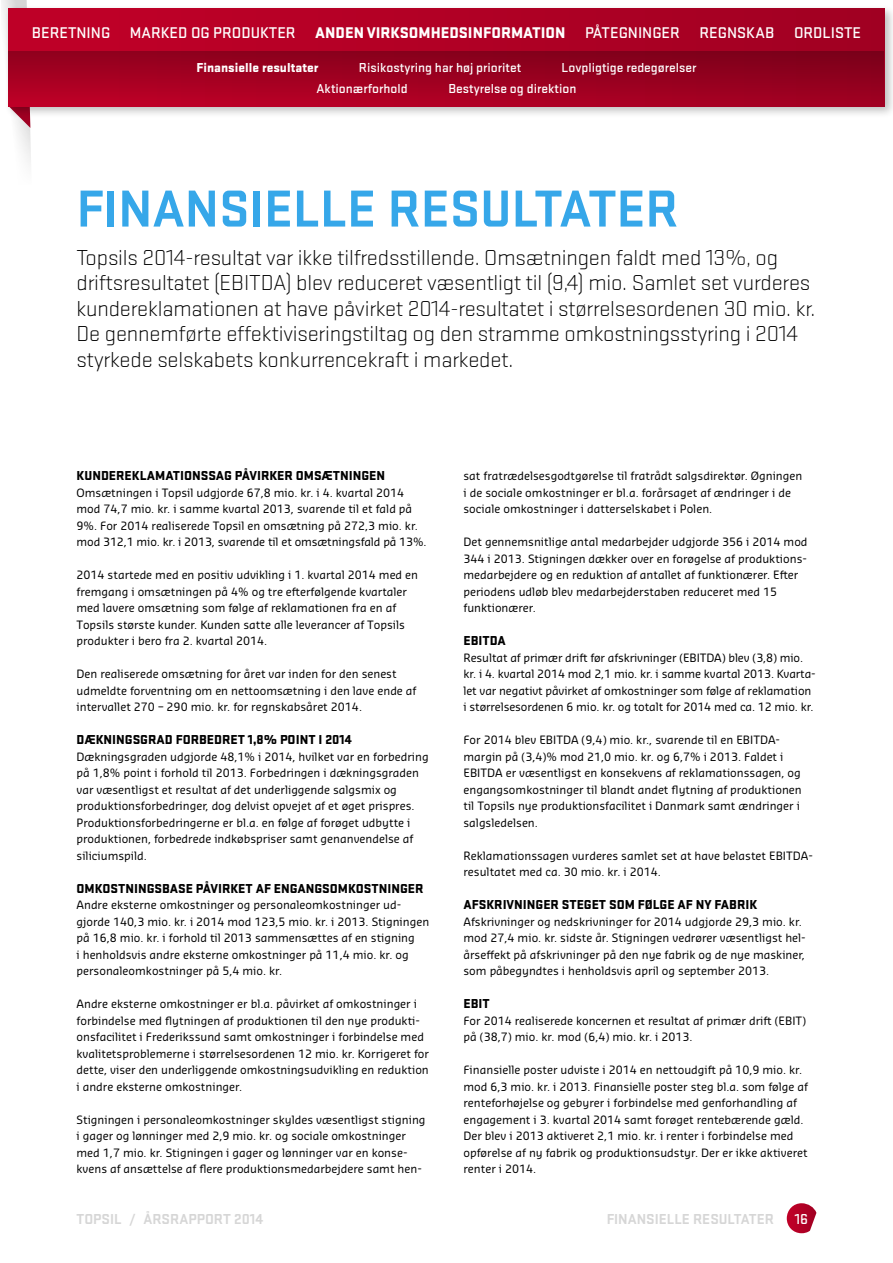
<style>
.page{position:relative;width:893px;height:1263px;background:#fff}
.page>*{position:absolute;margin:0;border:0;box-sizing:border-box;transform-origin:0 0}
.t1{font:700 54px "Stratum 2";color:#36a7e9}
.t2{font:300 22.5px/25.5px "Stratum 2";letter-spacing:-.005em;color:#000}
.t3{font:500 16.2px "Stratum 2";color:#fff}
.t4{font:700 15px "Stratum 2";color:#d6d6d6}
.t5{font:500 15px "Stratum 2";color:#fff}
.t6{font:900 13.5px "Stratum 2";color:#000}
.t7{font:500 13.5px "Stratum 2";color:#fff}
.t8{font:900 13.5px "Stratum 2";color:#fff}
.t9{font:11.25px/16.5px "Sansa Soft Pro";color:#000}
.s1{font-weight:900}
.s2{font-weight:500}
</style>
<div class="page">
<svg style="left:787px;top:1203px;width:29px;height:30px"></svg>
<svg style="left:2px;top:0;width:29px;height:163px"></svg>
<div style="left:5px;top:5px;width:888px;height:114px;background:#000;opacity:.25"></div>
<div style="left:9px;top:9px;width:875px;height:97px;background:linear-gradient(to right,#c10028,#a10022)"></div>
<div style="left:9px;top:51px;width:875px;height:51px;background:linear-gradient(to bottom,#85001b,#af0024)"></div>
<h3 class="t3" style="left:32px;top:22px;width:739px">Beretning Marked og produkter <span class="s1">ANDEN VIRKSOMHEDSINFORMATION</span> Påtegninger Regnskab</h3>
<h3 class="t3" style="left:794px;top:22px;width:69px">Ordliste</h3>
<p class="t8" style="left:196px;top:58px;width:135px">FINANSIELLE RESULTATER <span class="s2">R</span></p>
<p class="t7" style="left:367px;top:58px;width:167px">isikostyring har høj prioritet L</p>
<p class="t7" style="left:568px;top:58px;width:130px">ovpligtige redegørelser</p>
<p class="t7" style="left:317px;top:79px;width:93px">Aktionærforhold</p>
<p class="t7" style="left:448px;top:79px;width:130px">Bestyrelse og direktion</p>
<h1 class="t1" style="left:77px;top:171px;width:603px">FINANSIELLE RESULTATER</h1>
<p class="t2" style="left:77px;top:244px;width:740px">Topsils 2014-resultat var ikke tilfredsstillende. Omsætningen faldt med 13%, og driftsresultatet (EBITDA) blev reduceret væsentligt til (9,4) mio. Samlet set vurderes kundereklamationen at have påvirket 2014-resultatet i størrelsesordenen 30 mio. kr.<br>De gennemførte effektiviseringstiltag og den stramme omkostningsstyring i 2014 styrkede selskabets konkurrencekraft i markedet.</p>
<p class="t6" style="left:77px;top:466px;width:9px">KUNDEREKLAMATIONSSAG</p>
<p class="t6" style="left:235px;top:466px;width:9px">PÅVIRKER</p>
<p class="t6" style="left:296px;top:466px;width:9px">OMSÆTNINGEN</p>
<p class="t9" style="left:77px;top:484px;width:352px">Omsætningen i Topsil udgjorde 67,8 mio. kr. i 4. kvartal 2014 mod 74,7 mio. kr. i samme kvartal 2013, svarende til et fald på 9%. For 2014 realiserede Topsil en omsætning på 272,3 mio. kr. mod 312,1 mio. kr. i 2013, svarende til et omsætningsfald på 13%.</p>
<p class="t9" style="left:77px;top:566px;width:343px">2014 startede med en positiv udvikling i 1. kvartal 2014 med en fremgang i omsætningen på 4% og tre efterfølgende kvartaler med lavere omsætning som følge af reklamationen fra en af Topsils største kunder. Kunden satte alle leverancer af Topsils produkter i bero fra 2. kvartal 2014.</p>
<p class="t9" style="left:77px;top:665px;width:341px">Den realiserede omsætning for året var inden for den senest udmeldte forventning om en nettoomsætning i den lave ende af intervallet 270 – 290 mio. kr. for regnskabsåret 2014.</p>
<p class="t6" style="left:77px;top:730px;width:277px">DÆKNINGSGRAD FORBEDRET 1,8% POINT I 2014</p>
<p class="t9" style="left:77px;top:748px;width:354px">Dækningsgraden udgjorde 48,1% i 2014, hvilket var en forbedring på 1,8% point i forhold til 2013. Forbedringen i dækningsgraden var væsentligst et resultat af det underliggende salgsmix og produktionsforbedringer, dog delvist opvejet af et øget prispres.<br>Produktionsforbedringerne er bl.a. en følge af forøget udbytte i produktionen, forbedrede indkøbspriser samt genanvendelse af siliciumspild.</p>
<p class="t6" style="left:77px;top:878px;width:348px">OMKOSTNINGSBASE PÅVIRKET AF ENGANGSOMKOSTNINGER</p>
<p class="t9" style="left:77px;top:896px;width:354px">Andre eksterne omkostninger og personaleomkostninger ud&shy;gjorde 140,3 mio. kr. i 2014 mod 123,5 mio. kr. i 2013. Stigningen på 16,8 mio. kr. i forhold til 2013 sammensættes af en stigning<br>i henholdsvis andre eksterne omkostninger på 11,4 mio. kr. og personaleomkostninger på 5,4 mio. kr.</p>
<p class="t9" style="left:77px;top:995px;width:354px">Andre eksterne omkostninger er bl.a. påvirket af omkostninger i forbindelse med flytningen af produktionen til den nye produkti&shy;onsfacilitet i Frederikssund samt omkostninger i forbindelse med kvalitetsproblemerne i størrelsesordenen 12 mio. kr. Korrigeret for dette, viser den underliggende omkostningsudvikling en reduktion i andre eksterne omkostninger.</p>
<p class="t9" style="left:77px;top:1111px;width:350px">Stigningen i personaleomkostninger skyldes væsentligst stigning i gager og lønninger med 2,9 mio. kr. og sociale omkostninger med 1,7 mio. kr. Stigningen i gager og lønninger var en konse&shy;kvens af ansættelse af flere produktionsmedarbejdere samt hen-</p>
<p class="t9" style="left:463px;top:467px;width:340px">sat fratrædelsesgodtgørelse til fratrådt salgsdirektør. Øgningen i de sociale omkostninger er bl.a. forårsaget af ændringer i de sociale omkostninger i datterselskabet i Polen.</p>
<p class="t9" style="left:463px;top:533px;width:346px">Det gennemsnitlige antal medarbejder udgjorde 356 i 2014 mod 344 i 2013. Stigningen dækker over en forøgelse af produktions&shy;medarbejdere og en reduktion af antallet af funktionærer. Efter periodens udløb blev medarbejderstaben reduceret med 15 funktionærer.</p>
<p class="t6" style="left:463px;top:631px;width:8px">EBITDA</p>
<p class="t9" style="left:463px;top:649px;width:354px">Resultat af primær drift før afskrivninger (EBITDA) blev (3,8) mio. kr. i 4. kvartal 2014 mod 2,1 mio. kr. i samme kvartal 2013. Kvarta&shy;let var negativt påvirket af omkostninger som følge af reklamation i størrelsesordenen 6 mio. kr. og totalt for 2014 med ca. 12 mio. kr.</p>
<p class="t9" style="left:463px;top:731px;width:340px">For 2014 blev EBITDA (9,4) mio. kr., svarende til en EBITDA&shy;margin på (3,4)% mod 21,0 mio. kr. og 6,7% i 2013. Faldet i EBITDA er væsentligst en konsekvens af reklamationssagen, og engangsomkostninger til blandt andet flytning af produktionen til Topsils nye produktionsfacilitet i Danmark samt ændringer i salgsledelsen.</p>
<p class="t9" style="left:463px;top:847px;width:351px">Reklamationssagen vurderes samlet set at have belastet EBITDA&shy;resultatet med ca. 30 mio. kr. i 2014.</p>
<p class="t6" style="left:463px;top:895px;width:9px">AFSKRIVNINGER</p>
<p class="t6" style="left:562px;top:895px;width:9px">STEGET</p>
<p class="t6" style="left:609px;top:895px;width:10px">SOM</p>
<p class="t6" style="left:638px;top:895px;width:9px">FØLGE</p>
<p class="t6" style="left:677px;top:895px;width:45px">AFNYFABRIK</p>
<p class="t9" style="left:463px;top:913px;width:344px">Afskrivninger og nedskrivninger for 2014 udgjorde 29,3 mio. kr. mod 27,4 mio. kr. sidste år. Stigningen vedrører væsentligst hel&shy;årseffekt på afskrivninger på den nye fabrik og de nye maskiner, som påbegyndtes i henholdsvis april og september 2013.</p>
<p class="t6" style="left:463px;top:994px;width:8px">EBIT</p>
<p class="t9" style="left:463px;top:1012px;width:344px">For 2014 realiserede koncernen et resultat af primær drift (EBIT) på (38,7) mio. kr. mod (6,4) mio. kr. i 2013.</p>
<p class="t9" style="left:463px;top:1061px;width:346px">Finansielle poster udviste i 2014 en nettoudgift på 10,9 mio. kr. mod 6,3 mio. kr. i 2013. Finansielle poster steg bl.a. som følge af renteforhøjelse og gebyrer i forbindelse med genforhandling af engagement i 3. kvartal 2014 samt forøget rentebærende gæld.<br>Der blev i 2013 aktiveret 2,1 mio. kr. i renter i forbindelse med opførelse af ny fabrik og produktionsudstyr. Der er ikke aktiveret renter i 2014.</p>
<h3 class="t4" style="left:77px;top:1208px;width:188px">TOPSIL / ÅRSRAPPORT 2014</h3>
<h3 class="t4" style="left:607px;top:1208px;width:169px">FINANSIELLE RESULTATER</h3>
<h3 class="t5" style="left:795px;top:1208px;width:15px">16</h3>
</div>
